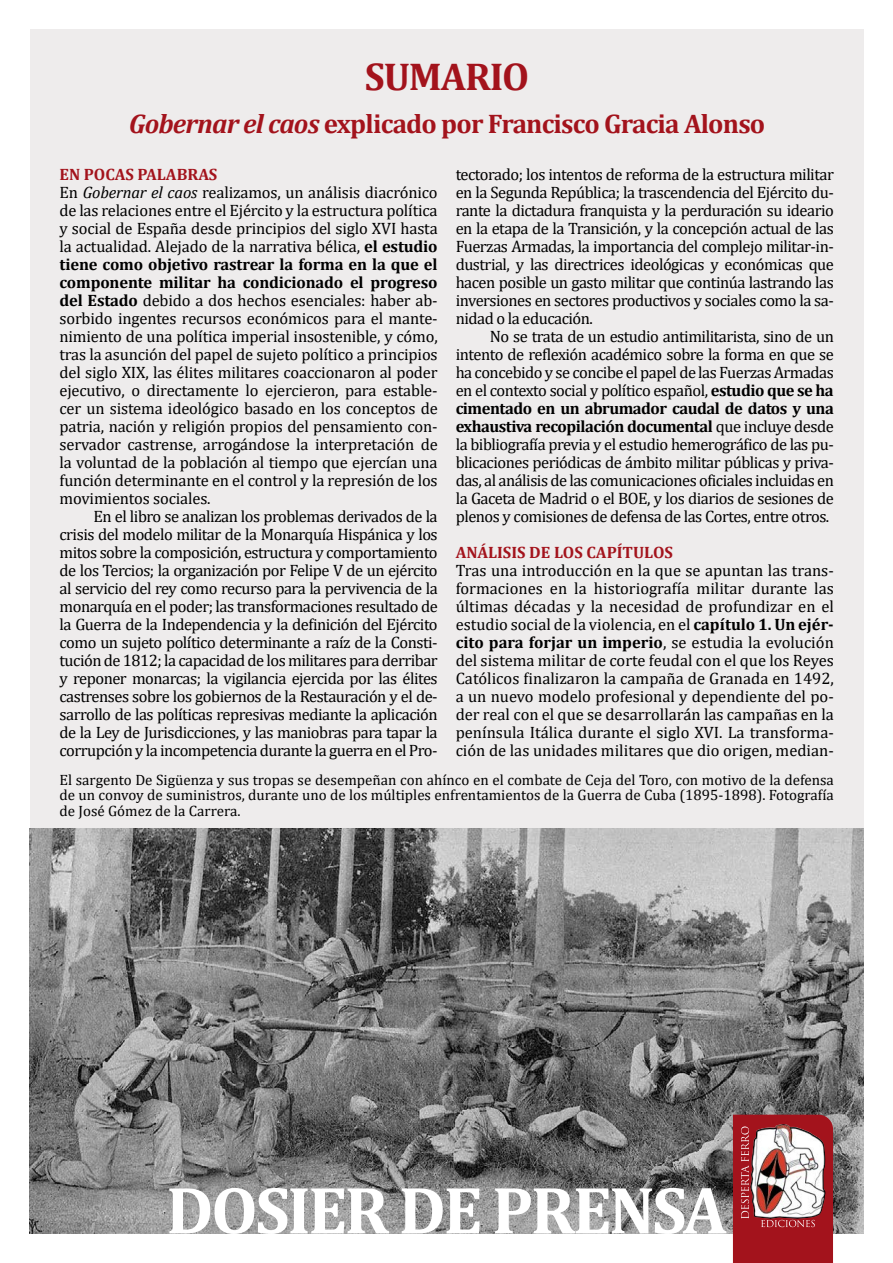
<style>
.page{position:relative;width:893px;height:1263px;background:#fff}
.page>*{position:absolute;margin:0;border:0;box-sizing:border-box;transform-origin:0 0}
.t1{font:700 67.5px "Cambria";letter-spacing:-.04em;color:#fff}
.t2{font:700 39px "Cambria";letter-spacing:-.03em;color:#a3131c}
.t3{font:700 27px "Cambria";letter-spacing:-.03em;color:#a3131c}
.t4{font:16.5px/18px "Cambria";letter-spacing:-.01em;color:#000;text-align:justify}
.t5{font:700 16.5px "Cambria";color:#a3131c}
.t6{font:15px/15.9px "Cambria";color:#000;text-align:justify}
.s1{font-style:italic}
.s2{font-weight:700;color:#a3131c}
.s3{font-weight:700}
</style>
<div class="page">
<div style="left:30px;top:30px;width:833px;height:1203px;background:#eeecec"></div>
<img style="left:30px;top:829px;width:833px;height:404px">
<svg style="left:733px;top:1115px;width:100px;height:148px;background:#b25b60"></svg>
<h2 class="t2" style="left:365px;top:56px;width:166px">SUMARIO</h2>
<h3 class="t3" style="left:129px;top:110px;width:638px"><span class="s1">Gobernar el caos</span> explicado por Francisco Gracia Alonso</h3>
<p class="t4" style="left:60px;top:165px;width:380px;text-align:left"><span class="s2">EN POCAS PALABRAS<br></span>En <span class="s1">Gobernar el caos</span> realizamos, un análisis diacrónico de las relaciones entre el Ejército y la estructura política y social de España desde principios del siglo XVI hasta la actualidad. Alejado de la narrativa bélica, <span class="s3">el estudio tiene como objetivo rastrear la forma en la que el componente militar ha condicionado el progreso del Estado</span> debido a dos hechos esenciales: haber ab&shy;sorbido ingentes recursos económicos para el mante&shy;nimiento de una política imperial insostenible, y cómo, tras la asunción del papel de sujeto político a principios del siglo XIX, las élites militares coaccionaron al poder ejecutivo, o directamente lo ejercieron, para estable&shy;cer un sistema ideológico basado en los conceptos de patria, nación y religión propios del pensamiento con&shy;servador castrense, arrogándose la interpretación de la voluntad de la población al tiempo que ejercían una función determinante en el control y la represión de los movimientos sociales.</p>
<p class="t4" style="left:60px;top:507px;width:380px;text-indent:34px">En el libro se analizan los problemas derivados de la crisis del modelo militar de la Monarquía Hispánica y los mitos sobre la composición, estructura y comportamiento de los Tercios; la organización por Felipe V de un ejército al servicio del rey como recurso para la pervivencia de la monarquía en el poder; las transformaciones resultado de la Guerra de la Independencia y la definición del Ejército como un sujeto político determinante a raíz de la Consti&shy;tución de 1812; la capacidad de los militares para derribar y reponer monarcas; la vigilancia ejercida por las élites castrenses sobre los gobiernos de la Restauración y el de&shy;sarrollo de las políticas represivas mediante la aplicación de la Ley de Jurisdicciones, y las maniobras para tapar la corrupción y la incompetencia durante la guerra en el Pro-</p>
<p class="t4" style="left:456px;top:165px;width:380px">tectorado; los intentos de reforma de la estructura militar en la Segunda República; la trascendencia del Ejército du&shy;rante la dictadura franquista y la perduración su ideario en la etapa de la Transición, y la concepción actual de las Fuerzas Armadas, la importancia del complejo militar-in&shy;dustrial, y las directrices ideológicas y económicas que hacen posible un gasto militar que continúa lastrando las inversiones en sectores productivos y sociales como la sa&shy;nidad o la educación.</p>
<p class="t4" style="left:456px;top:327px;width:380px;text-indent:34px">No se trata de un estudio antimilitarista, sino de un intento de reflexión académico sobre la forma en que se ha concebido y se concibe el papel de las Fuerzas Armadas en el contexto social y político español, <span class="s3">estudio que se ha cimentado en un abrumador caudal de datos y una exhaustiva recopilación documental</span> que incluye desde la bibliografía previa y el estudio hemerográfico de las pu&shy;blicaciones periódicas de ámbito militar públicas y priva&shy;das, al análisis de las comunicaciones oficiales incluidas en la Gaceta de Madrid o el BOE, y los diarios de sesiones de plenos y comisiones de defensa de las Cortes, entre otros.</p>
<p class="t5" style="left:456px;top:544px;width:219px">ANÁLISIS DE LOS CAPÍTULOS</p>
<p class="t4" style="left:456px;top:561px;width:380px">Tras una introducción en la que se apuntan las trans&shy;formaciones en la historiografía militar durante las últimas décadas y la necesidad de profundizar en el estudio social de la violencia, en el <span class="s3">capítulo 1. Un ejér&shy;cito para forjar un imperio</span>, se estudia la evolución del sistema militar de corte feudal con el que los Reyes Católicos finalizaron la campaña de Granada en 1492, a un nuevo modelo profesional y dependiente del po&shy;der real con el que se desarrollarán las campañas en la península Itálica durante el siglo XVI. La transforma&shy;ción de las unidades militares que dio origen, median-</p>
<p class="t6" style="left:60px;top:771px;width:776px">El sargento De Sigüenza y sus tropas se desempeñan con ahínco en el combate de Ceja del Toro, con motivo de la defensa de un convoy de suministros, durante uno de los múltiples enfrentamientos de la Guerra de Cuba (1895-1898). Fotografía de José Gómez de la Carrera.</p>
<h1 class="t1" style="left:166px;top:1174px;width:562px">DOSIER DE PRENSA</h1>
</div>
